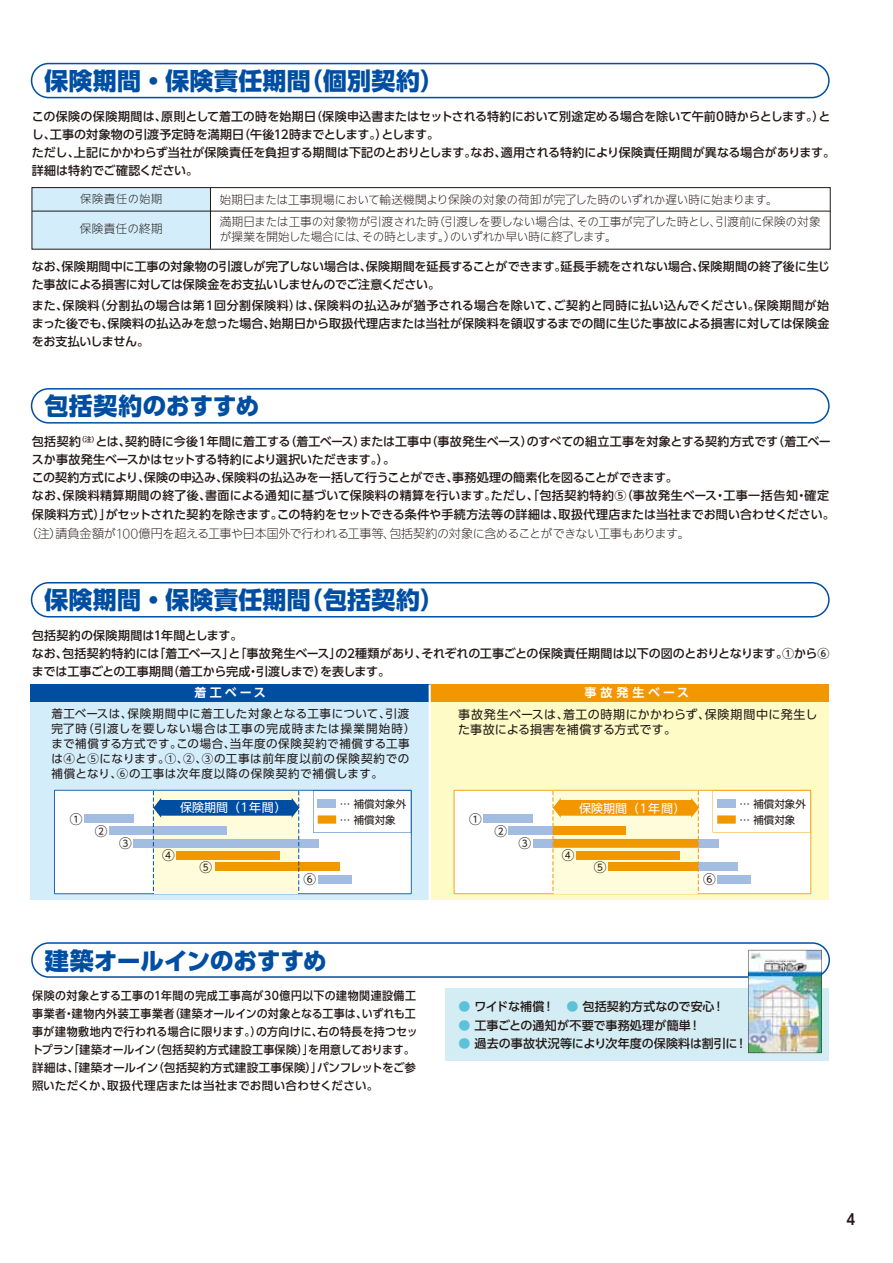
<style>
.page{position:relative;width:893px;height:1263px;background:#fff}
.page>*{position:absolute;margin:0;border:0;box-sizing:border-box;transform-origin:0 0}
.t1{font:800 24px "UD Shin Go Pro";letter-spacing:.01em;color:#004ea2}
.t2{font:800 24px "UD Shin Go Pro";letter-spacing:-.025em;color:#004ea2}
.t3{font:700 14.85px "UD Shin Go Pro De";color:#221815;scale:.9 1}
.t4{font:12.75px "UD Shin Go Pro";color:#221815}
.t5{font:500 12px/18px "UD Shin Go Pro";color:#221815}
.t6{font:300 12px "Iwa UD Go Hon Pro";letter-spacing:-.025em;color:#221815}
.t7{font:12px/15px "UD Shin Go Pro";letter-spacing:.025em;color:#221815}
.t8{font:12px "UD Shin Go Pro";color:#fff}
.t9{font:700 12px "UD Shin Go Pro De";letter-spacing:.31em;color:#fff}
.t10{font:700 12px "UD Shin Go Pro De";letter-spacing:.265em;color:#fff}
.t11{font:500 11.55px/18px "UD Shin Go Pro";letter-spacing:.02em;color:#221815;scale:.95 1}
.t12{font:11.55px/15px "UD Shin Go Pro";letter-spacing:.05em;color:#221815}
.t13{font:300 11.55px/15px "Iwa UD Go Hon Pro";letter-spacing:-.01em;color:#221815}
.t14{font:300 11.55px "Iwa UD Go Hon Pro";letter-spacing:.03em;color:#221815}
.t15{font:300 11.1px "Iwa UD Go Hon Pro";letter-spacing:.06em;color:#221815}
.t16{font:10.5px/16px "UD Shin Go Pro";color:#221815}
.s1{color:#5bc2d9}
</style>
<div class="page">
<div style="left:430px;top:701px;width:399px;height:199px;background:#fffbc7"></div>
<div style="left:445px;top:988px;width:384px;height:72px;background:#d4ecf3"></div>
<div style="left:430px;top:685px;width:399px;height:17px;background:#f39700"></div>
<div style="left:30px;top:701px;width:400px;height:199px;background:#d3edfb"></div>
<div style="left:30px;top:685px;width:400px;height:17px;background:#004ea2"></div>
<hr style="left:429px;top:685px;width:2px;height:215px;background:#fff">
<svg style="left:54px;top:790px;width:358px;height:104px;background:#e0e3dc"></svg>
<svg style="left:454px;top:790px;width:357px;height:104px;background:#f7e8c6"></svg>
<div style="left:717px;top:799px;width:19px;height:9px;background:#a3bce2"></div>
<div style="left:717px;top:815px;width:19px;height:9px;background:#f39700"></div>
<div style="left:31px;top:63px;width:799px;height:35px;border:2px solid #004ea2;border-radius:17px"></div>
<div style="left:31px;top:582px;width:799px;height:35px;border:2px solid #004ea2;border-radius:17px"></div>
<div style="left:31px;top:388px;width:799px;height:36px;border:2px solid #004ea2;border-radius:17px"></div>
<div style="left:31px;top:942px;width:799px;height:36px;border:2px solid #004ea2;border-radius:17px"></div>
<img style="left:748px;top:950px;width:74px;height:103px">
<div style="left:32px;top:188px;width:178px;height:61px;background:#d3edfb"></div>
<hr style="left:32px;top:211px;width:798px;height:1px;background:#221815">
<div style="left:32px;top:187px;width:798px;height:62px;border:1px solid #221815"></div>
<hr style="left:210px;top:188px;width:1px;height:61px;background:#221815">
<h1 class="t1" style="left:44px;top:61px;width:401px">保険期間・保険責任期間（個別契約）</h1>
<p class="t5" style="left:32px;top:107px;width:805px">この保険の保険期間は、原則として着工の時を始期日（保険申込書またはセットされる特約において別途定める場合を除いて午前0時からとします。）とし、工事の対象物の引渡予定時を満期日（午後12時までとします。）とします。<br>ただし、上記にかかわらず当社が保険責任を負担する期間は下記のとおりとします。なお、適用される特約により保険責任期間が異なる場合があります。詳細は特約でご確認ください。</p>
<p class="t15" style="left:80px;top:191px;width:84px">保険責任の始期</p>
<p class="t13" style="left:220px;top:192px;width:560px">始期日または工事現場において輸送機関より保険の対象の荷卸が完了した時のいずれか遅い時に始まります。</p>
<p class="t14" style="left:80px;top:221px;width:84px">保険責任の終期</p>
<p class="t13" style="left:220px;top:215px;width:602px">満期日または工事の対象物が引渡された時（引渡しを要しない場合は、その工事が完了した時とし、引渡前に保険の対象が操業を開始した場合には、その時とします。）のいずれか早い時に終了します。</p>
<p class="t5" style="left:32px;top:257px;width:799px">なお、保険期間中に工事の対象物の引渡しが完了しない場合は、保険期間を延長することができます。延長手続をされない場合、保険期間の終了後に生じた事故による損害に対しては保険金をお支払いしませんのでご注意ください。</p>
<p class="t5" style="left:32px;top:296px;width:799px;text-align:justify">また、保険料（分割払の場合は第１回分割保険料）は、保険料の払込みが猶予される場合を除いて、ご契約と同時に払い込んでください。保険期間が始まった後でも、保険料の払込みを怠った場合、始期日から取扱代理店または当社が保険料を領収するまでの間に生じた事故による損害に対しては保険金をお支払いしません。</p>
<h1 class="t1" style="left:44px;top:387px;width:216px">包括契約のおすすめ</h1>
<p class="t5" style="left:32px;top:432px;width:804px">包括契約<sup>（注）</sup>とは、契約時に今後１年間に着工する（着工ベース）または工事中（事故発生ベース）のすべての組立工事を対象とする契約方式です（着工ベースか事故発生ベースかはセットする特約により選択いただきます。）。<br>この契約方式により、保険の申込み、保険料の払込みを一括して行うことができ、事務処理の簡素化を図ることができます。<br>なお、保険料精算期間の終了後、書面による通知に基づいて保険料の精算を行います。ただし、「包括契約特約⑤（事故発生ベース・工事一括告知・確定保険料方式）」がセットされた契約を除きます。この特約をセットできる条件や手続方法等の詳細は、取扱代理店または当社までお問い合わせください。</p>
<p class="t6" style="left:26px;top:525px;width:666px">（注）請負金額が100億円を超える工事や日本国外で行われる工事等、包括契約の対象に含めることができない工事もあります。</p>
<h1 class="t1" style="left:44px;top:580px;width:401px">保険期間・保険責任期間（包括契約）</h1>
<p class="t5" style="left:32px;top:626px;width:799px">包括契約の保険期間は1年間とします。<br>なお、包括契約特約には「着工ベース」と「事故発生ベース」の2種類があり、それぞれの工事ごとの保険責任期間は以下の図のとおりとなります。①から⑥までは工事ごとの工事期間（着工から完成・引渡しまで）を表します。</p>
<p class="t7" style="left:458px;top:706px;width:361px">事故発生ベースは、着工の時期にかかわらず、保険期間中に発生した事故による損害を補償する方式です。</p>
<p class="t9" style="left:585px;top:683px;width:106px">事故発生ベース</p>
<p class="t10" style="left:194px;top:683px;width:73px">着工ベース</p>
<p class="t12" style="left:51px;top:706px;width:366px">着工ベースは、保険期間中に着工した対象となる工事について、引渡完了時（引渡しを要しない場合は工事の完成時または操業開始時）まで補償する方式です。この場合、当年度の保険契約で補償する工事は④と⑤になります。①、②、③の工事は前年度以前の保険契約での補償となり、⑥の工事は次年度以降の保険契約で補償します。</p>
<p class="t8" style="left:180px;top:798px;width:108px">保険期間（1年間）</p>
<p class="t16" style="left:340px;top:796px;width:68px">… 補償対象外</p>
<p class="t4" style="left:70px;top:809px;width:14px">①</p>
<p class="t16" style="left:340px;top:812px;width:57px">… 補償対象</p>
<p class="t4" style="left:95px;top:821px;width:14px">②</p>
<p class="t4" style="left:119px;top:833px;width:14px">③</p>
<p class="t4" style="left:162px;top:845px;width:14px">④</p>
<p class="t4" style="left:200px;top:857px;width:14px">⑤</p>
<p class="t4" style="left:303px;top:869px;width:14px">⑥</p>
<p class="t16" style="left:739px;top:796px;width:68px">… 補償対象外… 補償対象</p>
<p class="t8" style="left:579px;top:798px;width:108px">保険期間（1年間）</p>
<p class="t4" style="left:469px;top:809px;width:14px">①</p>
<p class="t4" style="left:494px;top:821px;width:14px">②</p>
<p class="t4" style="left:519px;top:833px;width:14px">③</p>
<p class="t4" style="left:562px;top:845px;width:14px">④</p>
<p class="t4" style="left:594px;top:857px;width:14px">⑤</p>
<p class="t4" style="left:703px;top:869px;width:14px">⑥</p>
<h1 class="t2" style="left:45px;top:941px;width:284px">建築オールインのおすすめ</h1>
<p class="t11" style="left:32px;top:986px;width:407px">保険の対象とする工事の1年間の完成工事高が30億円以下の建物関連設備工事業者・建物内外装工事業者（建築オールインの対象となる工事は、いずれも工事が建物敷地内で行われる場合に限ります。）の方向けに、右の特長を持つセットプラン「建築オールイン（包括契約方式建設工事保険）」を用意しております。詳細は、「建築オールイン（包括契約方式建設工事保険）」パンフレットをご参照いただくか、取扱代理店または当社までお問い合わせください。</p>
<p class="t5" style="left:459px;top:997px;width:267px"><span class="s1">●</span> ワイドな補償！　<span class="s1">●</span> 包括契約方式なので安心！</p>
<p class="t5" style="left:459px;top:1016px;width:244px"><span class="s1">●</span> 工事ごとの通知が不要で事務処理が簡単！</p>
<p class="t5" style="left:459px;top:1034px;width:290px"><span class="s1">●</span> 過去の事故状況等により次年度の保険料は割引に！</p>
<p class="t3" style="left:846px;top:1207px;width:11px">4</p>
</div>
